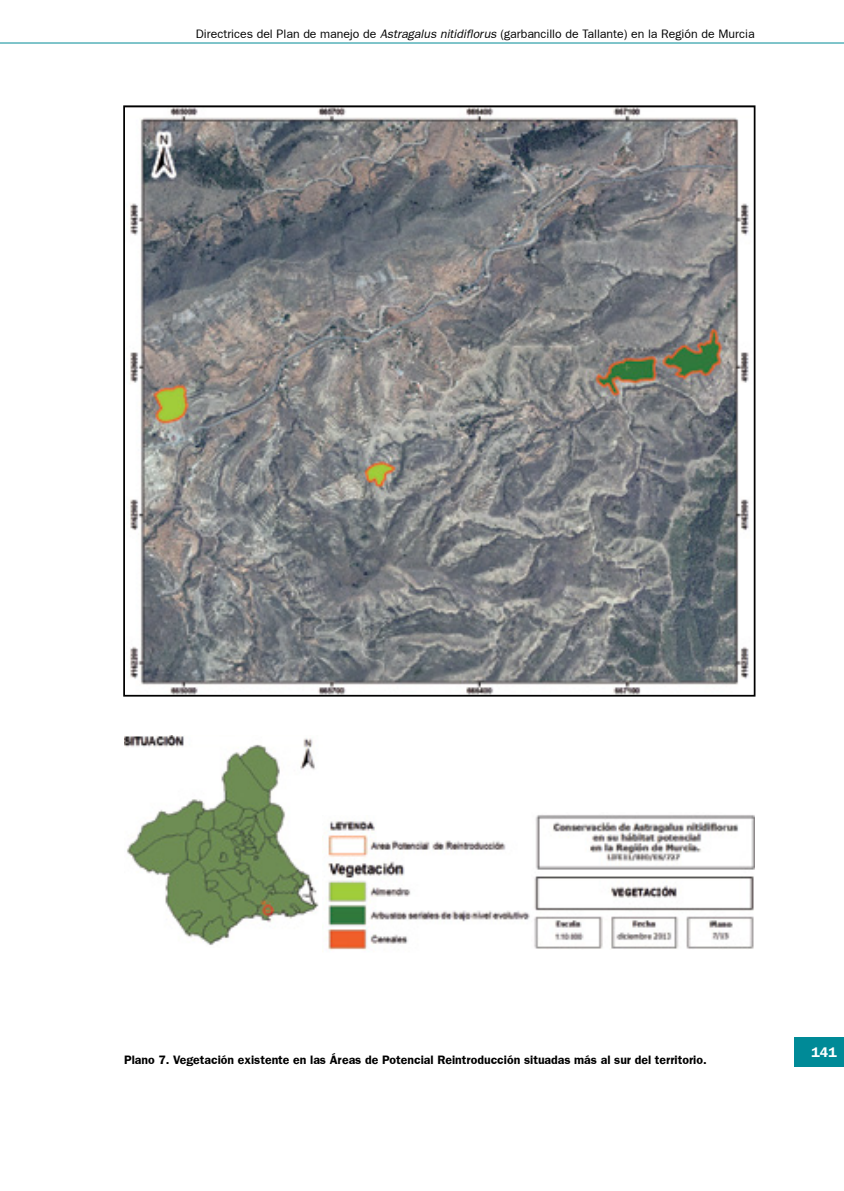
<style>
.page{position:relative;width:844px;height:1191px;background:#fff}
.page>*{position:absolute;margin:0;border:0;box-sizing:border-box;transform-origin:0 0}
.t1{font:700 14px "Frankfurt Gothic";color:#fff}
.t2{font:700 12.25px "Frankfurt Gothic";color:#000}
.t3{font:12.25px "Frankfurt Gothic Plain";color:#000}
.s1{font-family:"Frankfurt Gothic";font-style:italic}
</style>
<div class="page">
<hr style="left:0;top:43px;width:843px;height:1px;background:#008a97">
<div style="left:794px;top:1037px;width:49px;height:30px;background:#008a97"></div>
<img style="left:130px;top:108px;width:619px;height:585px">
<img style="left:124px;top:735px;width:195px;height:210px">
<img style="left:322px;top:821px;width:208px;height:131px">
<img style="left:534px;top:814px;width:220px;height:135px">
<p class="t3" style="left:196px;top:27px;width:560px">Directrices del Plan de manejo de <span class="s1">Astragalus nitidiflorus</span> (garbancillo de Tallante) en la Región de Murcia</p>
<p class="t2" style="left:124px;top:1052px;width:584px">Plano 7. Vegetación existente en las Áreas de Potencial Reintroducción situadas más al sur del territorio.</p>
<p class="t1" style="left:811px;top:1043px;width:27px">141</p>
</div>
